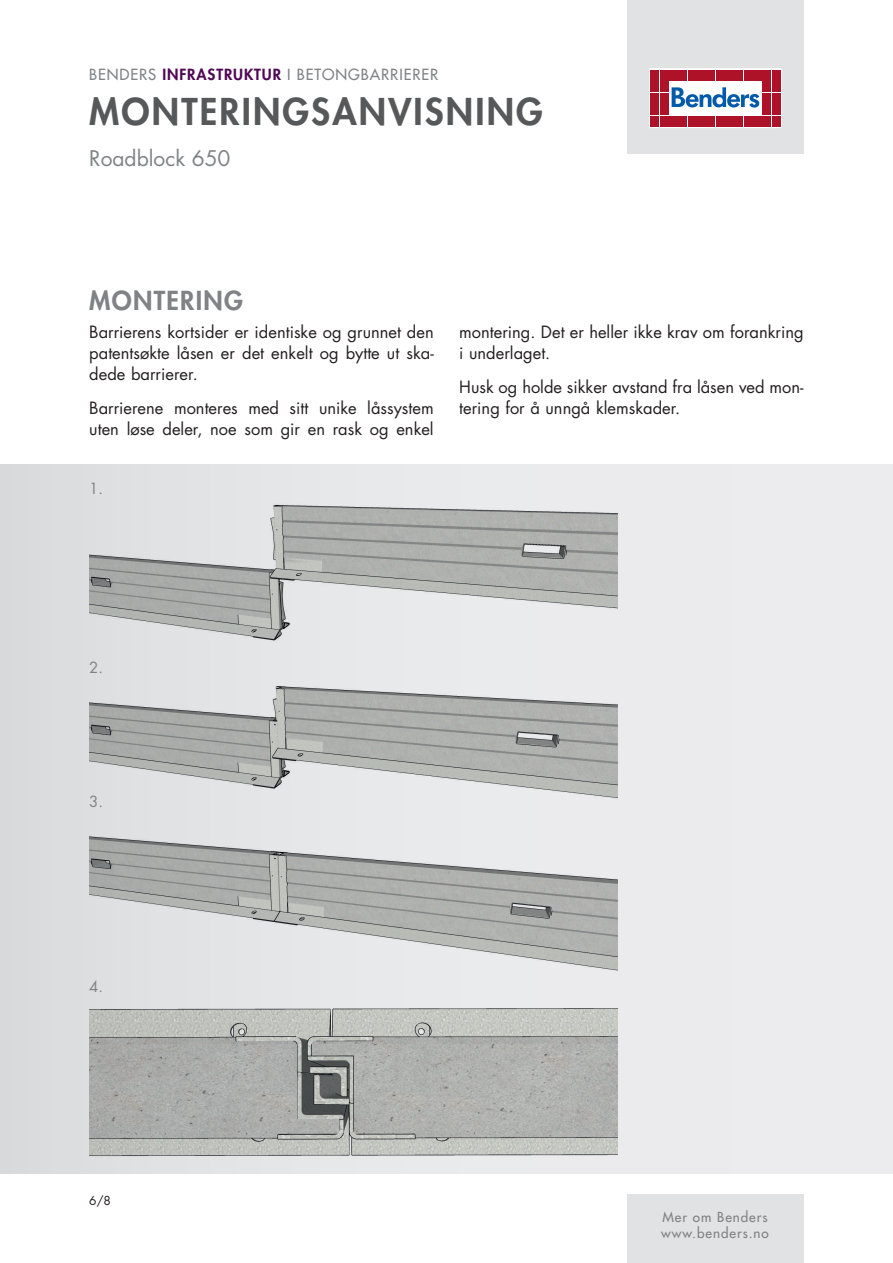
<style>
.page{position:relative;width:893px;height:1263px;background:#fff}
.page>*{position:absolute;margin:0;border:0;box-sizing:border-box;transform-origin:0 0}
.t1{font:800 36px "Futura Std";letter-spacing:.06em;color:#57585a}
.t2{font:800 25.5px "Futura Std";letter-spacing:.05em;color:#808285}
.t3{font:21px "Futura Std";color:#808285}
.t4{font:16.5px/21px "Futura Std";color:#231f20}
.t5{font:500 15px "Futura Std";letter-spacing:.06em;color:#808285}
.t6{font:15px "Futura Std";color:#808285}
.t7{font:500 13.5px/16.2px "Futura Std";letter-spacing:.07em;color:#808285}
.t8{font:12px "Futura Std";color:#231f20}
.s1{font-weight:800;color:#500755}
</style>
<div class="page">
<div style="left:0;top:465px;width:893px;height:709px;background:linear-gradient(to right,#dedfe1,#f0f0f1)"></div>
<div style="left:627px;top:1195px;width:177px;height:68px;background:#e1e2e4"></div>
<div style="left:627px;top:0;width:177px;height:153px;background:#e1e2e4"></div>
<svg style="left:649px;top:69px;width:132px;height:59px;background:#eac5cb"></svg>
<div style="left:651px;top:70px;width:8px;height:10px;background:#ae1229"></div>
<div style="left:660px;top:70px;width:8px;height:10px;background:#ae1229"></div>
<div style="left:651px;top:81px;width:8px;height:11px;background:#ae1229"></div>
<div style="left:660px;top:81px;width:8px;height:11px;background:#ae1229"></div>
<div style="left:651px;top:93px;width:8px;height:10px;background:#ae1229"></div>
<div style="left:660px;top:93px;width:8px;height:10px;background:#ae1229"></div>
<div style="left:651px;top:104px;width:8px;height:11px;background:#ae1229"></div>
<div style="left:660px;top:104px;width:8px;height:11px;background:#ae1229"></div>
<div style="left:651px;top:116px;width:8px;height:10px;background:#ae1229"></div>
<div style="left:660px;top:116px;width:8px;height:10px;background:#ae1229"></div>
<div style="left:669px;top:70px;width:8px;height:10px;background:#ae1229"></div>
<div style="left:679px;top:70px;width:8px;height:10px;background:#ae1229"></div>
<div style="left:688px;top:70px;width:8px;height:10px;background:#ae1229"></div>
<div style="left:697px;top:70px;width:9px;height:10px;background:#ae1229"></div>
<div style="left:707px;top:70px;width:8px;height:10px;background:#ae1229"></div>
<div style="left:716px;top:70px;width:8px;height:10px;background:#ae1229"></div>
<div style="left:725px;top:70px;width:9px;height:10px;background:#ae1229"></div>
<div style="left:735px;top:70px;width:8px;height:10px;background:#ae1229"></div>
<div style="left:744px;top:70px;width:8px;height:10px;background:#ae1229"></div>
<div style="left:753px;top:70px;width:9px;height:10px;background:#ae1229"></div>
<div style="left:669px;top:116px;width:8px;height:10px;background:#ae1229"></div>
<div style="left:679px;top:116px;width:8px;height:10px;background:#ae1229"></div>
<div style="left:688px;top:116px;width:8px;height:10px;background:#ae1229"></div>
<div style="left:697px;top:116px;width:9px;height:10px;background:#ae1229"></div>
<div style="left:707px;top:116px;width:8px;height:10px;background:#ae1229"></div>
<div style="left:716px;top:116px;width:8px;height:10px;background:#ae1229"></div>
<div style="left:725px;top:116px;width:9px;height:10px;background:#ae1229"></div>
<div style="left:735px;top:116px;width:8px;height:10px;background:#ae1229"></div>
<div style="left:744px;top:116px;width:8px;height:10px;background:#ae1229"></div>
<div style="left:753px;top:116px;width:9px;height:10px;background:#ae1229"></div>
<div style="left:763px;top:70px;width:8px;height:10px;background:#ae1229"></div>
<div style="left:772px;top:70px;width:8px;height:10px;background:#ae1229"></div>
<div style="left:763px;top:81px;width:8px;height:11px;background:#ae1229"></div>
<div style="left:772px;top:81px;width:8px;height:11px;background:#ae1229"></div>
<div style="left:763px;top:93px;width:8px;height:10px;background:#ae1229"></div>
<div style="left:772px;top:93px;width:8px;height:10px;background:#ae1229"></div>
<div style="left:763px;top:104px;width:8px;height:11px;background:#ae1229"></div>
<div style="left:772px;top:104px;width:8px;height:11px;background:#ae1229"></div>
<div style="left:763px;top:116px;width:8px;height:10px;background:#ae1229"></div>
<div style="left:772px;top:116px;width:8px;height:10px;background:#ae1229"></div>
<svg style="left:672px;top:87px;width:87px;height:21px;background:#90b6d9"></svg>
<img style="left:89px;top:492px;width:529px;height:159px">
<img style="left:89px;top:665px;width:529px;height:146px">
<img style="left:89px;top:811px;width:529px;height:181px">
<img style="left:89px;top:1001px;width:529px;height:162px">
<p class="t5" style="left:89px;top:65px;width:351px">BENDERS <span class="s1">INFRASTRUKTUR</span> I BETONGBARRIERER</p>
<h1 class="t1" style="left:89px;top:89px;width:455px">MONTERINGSANVISNING</h1>
<p class="t3" style="left:89px;top:145px;width:143px">Roadblock 650</p>
<h2 class="t2" style="left:89px;top:285px;width:155px">MONTERING</h2>
<p class="t4" style="left:89px;top:321px;width:346px;text-align:justify">Barrierens kortsider er identiske og grunnet den patentsøkte låsen er det enkelt og bytte ut ska&shy;dede barrierer.</p>
<p class="t4" style="left:89px;top:397px;width:346px">Barrierene monteres med sitt unike låssystem uten løse deler, noe som gir en rask og enkel</p>
<p class="t6" style="left:89px;top:479px;width:15px">1.</p>
<p class="t4" style="left:459px;top:321px;width:346px">montering. Det er heller ikke krav om forankring i underlaget.</p>
<p class="t4" style="left:459px;top:376px;width:346px">Husk og holde sikker avstand fra låsen ved mon&shy;tering for å unngå klemskader.</p>
<p class="t6" style="left:89px;top:657px;width:15px">2.</p>
<p class="t6" style="left:89px;top:791px;width:15px">3.</p>
<p class="t6" style="left:89px;top:976px;width:15px">4.</p>
<p class="t8" style="left:89px;top:1193px;width:23px">6/8</p>
<p class="t7" style="left:661px;top:1209px;width:109px">Mer om Benders www.benders.no</p>
</div>
